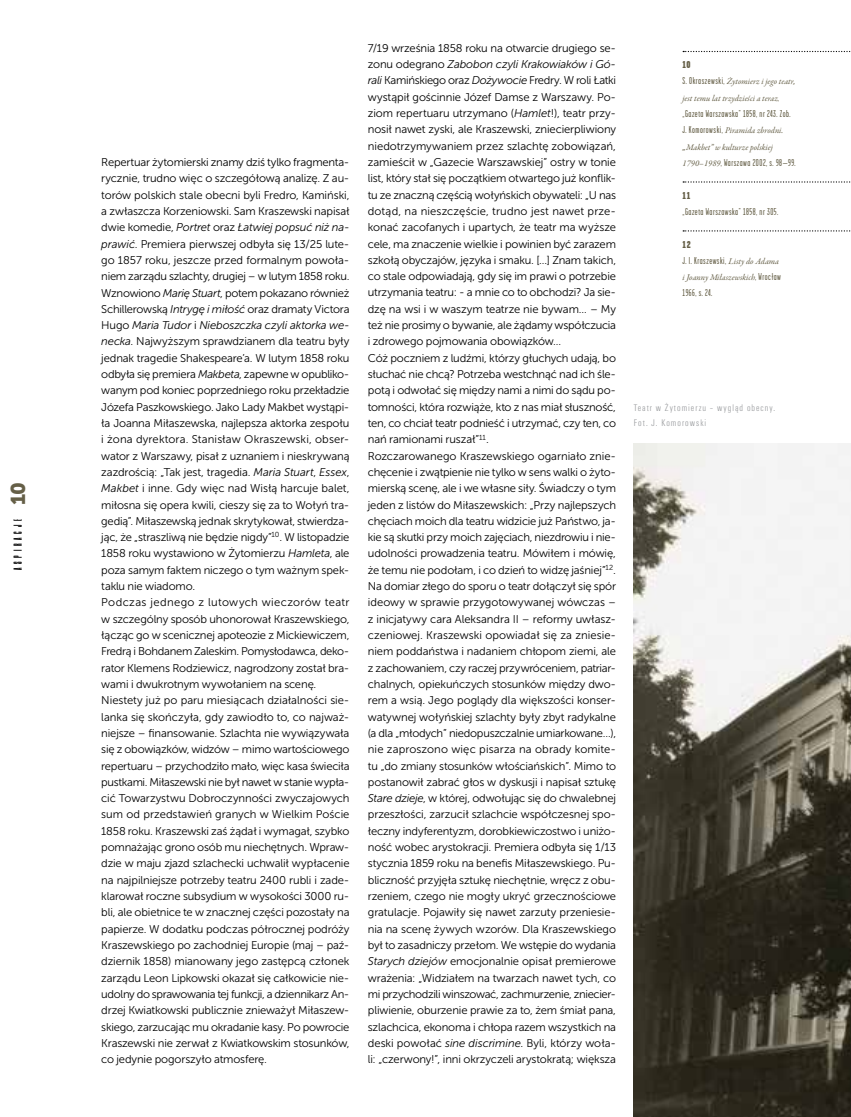
<style>
.page{position:relative;width:851px;height:1117px;background:#fff}
.page>*{position:absolute;margin:0;border:0;box-sizing:border-box;transform-origin:0 0}
.t1{font:12.12px "Compacta Com DCE Ligh";letter-spacing:.3em;color:#000;scale:1.05 1}
.t2{font:11.25px/16.2px "Museo Sans 300";letter-spacing:-.015em;color:#000}
.t3{font:10px/16.2px "Garage Gothic Pl";letter-spacing:.055em;color:#655f47}
.t4{font:10px/15px "U001 TCE Ligh Cond";letter-spacing:.1em;color:#939598}
.t5{font:900 10px "Garage Gothic Pl";color:#655f47}
.t6{font:italic 8.75px/16.2px "Garamond Premr Pro";letter-spacing:-.005em;color:#655f47}
.s1{font-family:"Museo Sans 900";font-size:20px;color:#655f47}
.s2{font-style:italic}
.s3{font-family:"Garage Gothic Pl";font-style:normal;font-size:10px}
.s4{font-family:"Garamond Premr Pro";font-style:italic;font-size:8.75px}
.s5{font-weight:900}
</style>
<div class="page">
<img style="left:633px;top:443px;width:217px;height:673px">
<svg style="left:683px;top:51px;width:168px;height:1px"></svg>
<svg style="left:683px;top:181px;width:168px;height:1px"></svg>
<svg style="left:683px;top:230px;width:168px;height:1px"></svg>
<p class="t1" style="left:11px;top:570px;width:85px;rotate:-90deg">Aspiracje <span class="s1">10</span></p>
<p class="t2" style="left:101px;top:154px;width:250px">Repertuar żytomierski znamy dziś tylko fragmenta&shy;rycznie, trudno więc o szczegółową analizę. Z au&shy;torów polskich stale obecni byli Fredro, Kamiński, a zwłaszcza Korzeniowski. Sam Kraszewski napisał dwie komedie, <span class="s2">Portret</span> oraz <span class="s2">Łatwiej popsuć niż na&shy;prawić</span>. Premiera pierwszej odbyła się 13/25 lute&shy;go 1857 roku, jeszcze przed formalnym powoła&shy;niem zarządu szlachty, drugiej – w lutym 1858 roku.<br>Wznowiono <span class="s2">Marię Stuart</span>, potem pokazano również Schillerowską <span class="s2">Intrygę i miłość</span> oraz dramaty Victora Hugo <span class="s2">Maria Tudor</span> i <span class="s2">Nieboszczka czyli aktorka we&shy;necka</span>. Najwyższym sprawdzianem dla teatru były jednak tragedie Shakespeare’a. W lutym 1858 roku odbyła się premiera <span class="s2">Makbeta</span>, zapewne w opubliko&shy;wanym pod koniec poprzedniego roku przekładzie Józefa Paszkowskiego. Jako Lady Makbet wystąpi&shy;ła Joanna Miłaszewska, najlepsza aktorka zespołu i żona dyrektora. Stanisław Okraszewski, obser&shy;wator z Warszawy, pisał z uznaniem i nieskrywaną zazdrością: „Tak jest, tragedia. <span class="s2">Maria Stuart</span>, <span class="s2">Essex</span>, <span class="s2">Makbet</span> i inne. Gdy więc nad Wisłą harcuje balet, miłosna się opera kwili, cieszy się za to Wołyń tra&shy;gedią”. Miłaszewską jednak skrytykował, stwierdza&shy;jąc, że „straszliwą nie będzie nigdy”<sup>10</sup>. W listopadzie 1858 roku wystawiono w Żytomierzu <span class="s2">Hamleta</span>, ale poza samym faktem niczego o tym ważnym spek&shy;taklu nie wiadomo.<br>Podczas jednego z lutowych wieczorów teatr w szczególny sposób uhonorował Kraszewskiego, łącząc go w scenicznej apoteozie z Mickiewiczem, Fredrą i Bohdanem Zaleskim. Pomysłodawca, deko&shy;rator Klemens Rodziewicz, nagrodzony został bra&shy;wami i dwukrotnym wywołaniem na scenę.<br>Niestety już po paru miesiącach działalności sie&shy;lanka się skończyła, gdy zawiodło to, co najważ&shy;niejsze – finansowanie. Szlachta nie wywiązywała się z obowiązków, widzów – mimo wartościowego repertuaru – przychodziło mało, więc kasa świeciła pustkami. Miłaszewski nie był nawet w stanie wypła&shy;cić Towarzystwu Dobroczynności zwyczajowych sum od przedstawień granych w Wielkim Poście 1858 roku. Kraszewski zaś żądał i wymagał, szybko pomnażając grono osób mu niechętnych. Wpraw&shy;dzie w maju zjazd szlachecki uchwalił wypłacenie na najpilniejsze potrzeby teatru 2400 rubli i zade&shy;klarował roczne subsydium w wysokości 3000 ru&shy;bli, ale obietnice te w znacznej części pozostały na papierze. W dodatku podczas półrocznej podróży Kraszewskiego po zachodniej Europie (maj – paź&shy;dziernik 1858) mianowany jego zastępcą członek zarządu Leon Lipkowski okazał się całkowicie nie&shy;udolny do sprawowania tej funkcji, a dziennikarz An&shy;drzej Kwiatkowski publicznie znieważył Miłaszew&shy;skiego, zarzucając mu okradanie kasy. Po powrocie Kraszewski nie zerwał z Kwiatkowskim stosunków, co jedynie pogorszyło atmosferę.</p>
<p class="t2" style="left:368px;top:40px;width:250px">7/19 września 1858 roku na otwarcie drugiego se&shy;zonu odegrano <span class="s2">Zabobon czyli Krakowiaków i Gó&shy;rali</span> Kamińskiego oraz <span class="s2">Dożywocie</span> Fredry. W roli Łatki wystąpił gościnnie Józef Damse z Warszawy. Po&shy;ziom repertuaru utrzymano (<span class="s2">Hamlet</span>!), teatr przy&shy;nosił nawet zyski, ale Kraszewski, zniecierpliwiony niedotrzymywaniem przez szlachtę zobowiązań, zamieścił w „Gazecie Warszawskiej” ostry w tonie list, który stał się początkiem otwartego już konflik&shy;tu ze znaczną częścią wołyńskich obywateli: „U nas dotąd, na nieszczęście, trudno jest nawet prze&shy;konać zacofanych i upartych, że teatr ma wyższe cele, ma znaczenie wielkie i powinien być zarazem szkołą obyczajów, języka i smaku. […] Znam takich, co stale odpowiadają, gdy się im prawi o potrzebie utrzymania teatru: - a mnie co to obchodzi? Ja sie&shy;dzę na wsi i w waszym teatrze nie bywam… – My też nie prosimy o bywanie, ale żądamy współczucia i zdrowego pojmowania obowiązków…<br>Cóż poczniem z ludźmi, którzy głuchych udają, bo słuchać nie chcą? Potrzeba westchnąć nad ich śle&shy;potą i odwołać się między nami a nimi do sądu po&shy;tomności, która rozwiąże, kto z nas miał słuszność, ten, co chciał teatr podnieść i utrzymać, czy ten, co nań ramionami ruszał”<sup>11</sup>.<br>Rozczarowanego Kraszewskiego ogarniało znie&shy;chęcenie i zwątpienie nie tylko w sens walki o żyto&shy;mierską scenę, ale i we własne siły. Świadczy o tym jeden z listów do Miłaszewskich: „Przy najlepszych chęciach moich dla teatru widzicie już Państwo, ja&shy;kie są skutki przy moich zajęciach, niezdrowiu i nie&shy;udolności prowadzenia teatru. Mówiłem i mówię, że temu nie podołam, i co dzień to widzę jaśniej”<sup>12</sup>.<br>Na domiar złego do sporu o teatr dołączył się spór ideowy w sprawie przygotowywanej wówczas – z inicjatywy cara Aleksandra II – reformy uwłasz&shy;czeniowej. Kraszewski opowiadał się za zniesie&shy;niem poddaństwa i nadaniem chłopom ziemi, ale z zachowaniem, czy raczej przywróceniem, patriar&shy;chalnych, opiekuńczych stosunków między dwo&shy;rem a wsią. Jego poglądy dla większości konser&shy;watywnej wołyńskiej szlachty były zbyt radykalne (a dla „młodych” niedopuszczalnie umiarkowane…), nie zaproszono więc pisarza na obrady komite&shy;tu „do zmiany stosunków włościańskich”. Mimo to postanowił zabrać głos w dyskusji i napisał sztukę <span class="s2">Stare dzieje</span>, w której, odwołując się do chwalebnej przeszłości, zarzucił szlachcie współczesnej spo&shy;łeczny indyferentyzm, dorobkiewiczostwo i uniżo&shy;ność wobec arystokracji. Premiera odbyła się 1/13 stycznia 1859 roku na benefis Miłaszewskiego. Pu&shy;bliczność przyjęła sztukę niechętnie, wręcz z obu&shy;rzeniem, czego nie mogły ukryć grzecznościowe gratulacje. Pojawiły się nawet zarzuty przeniesie&shy;nia na scenę żywych wzorów. Dla Kraszewskiego był to zasadniczy przełom. We wstępie do wydania <span class="s2">Starych dziejów</span> emocjonalnie opisał premierowe wrażenia: „Widziałem na twarzach nawet tych, co mi przychodzili winszować, zachmurzenie, zniecier&shy;pliwienie, oburzenie prawie za to, żem śmiał pana, szlachcica, ekonoma i chłopa razem wszystkich na deski powołać <span class="s2">sine discrimine</span>. Byli, którzy woła&shy;li: „czerwony!”, inni okrzyczeli arystokratą; większa</p>
<p class="t5" style="left:682px;top:59px;width:10px">10</p>
<p class="t6" style="left:682px;top:74px;width:114px"><span class="s3">S. Okraszewski,</span> Żytomierz i jego teatr, jest temu lat trzydzieści a teraz<span class="s3">,</span></p>
<p class="t3" style="left:682px;top:106px;width:109px">„Gazeta Warszawska” 1858, nr 243. Zob.</p>
<p class="t6" style="left:682px;top:123px;width:102px"><span class="s3">J. Komorowski,</span> Piramida zbrodni. „Makbet” w kulturze polskiej</p>
<p class="t3" style="left:682px;top:154px;width:115px"><span class="s4">1790–1989</span>, Warszawa 2002, s. 98–99.</p>
<p class="t5" style="left:682px;top:189px;width:9px">11</p>
<p class="t3" style="left:682px;top:203px;width:97px">„Gazeta Warszawska” 1858, nr 305.</p>
<p class="t3" style="left:682px;top:236px;width:98px"><span class="s5">12<br></span>J. I. Kraszewski, <span class="s4">Listy do Adama</span></p>
<p class="t6" style="left:682px;top:270px;width:100px">i Joanny Miłaszewskich<span class="s3">, Wrocław</span></p>
<p class="t3" style="left:682px;top:285px;width:31px">1966, s. 24.</p>
<p class="t4" style="left:633px;top:400px;width:143px">Teatr w Żytomierzu – wygląd obecny.<br>Fot. J. Komorowski</p>
</div>
